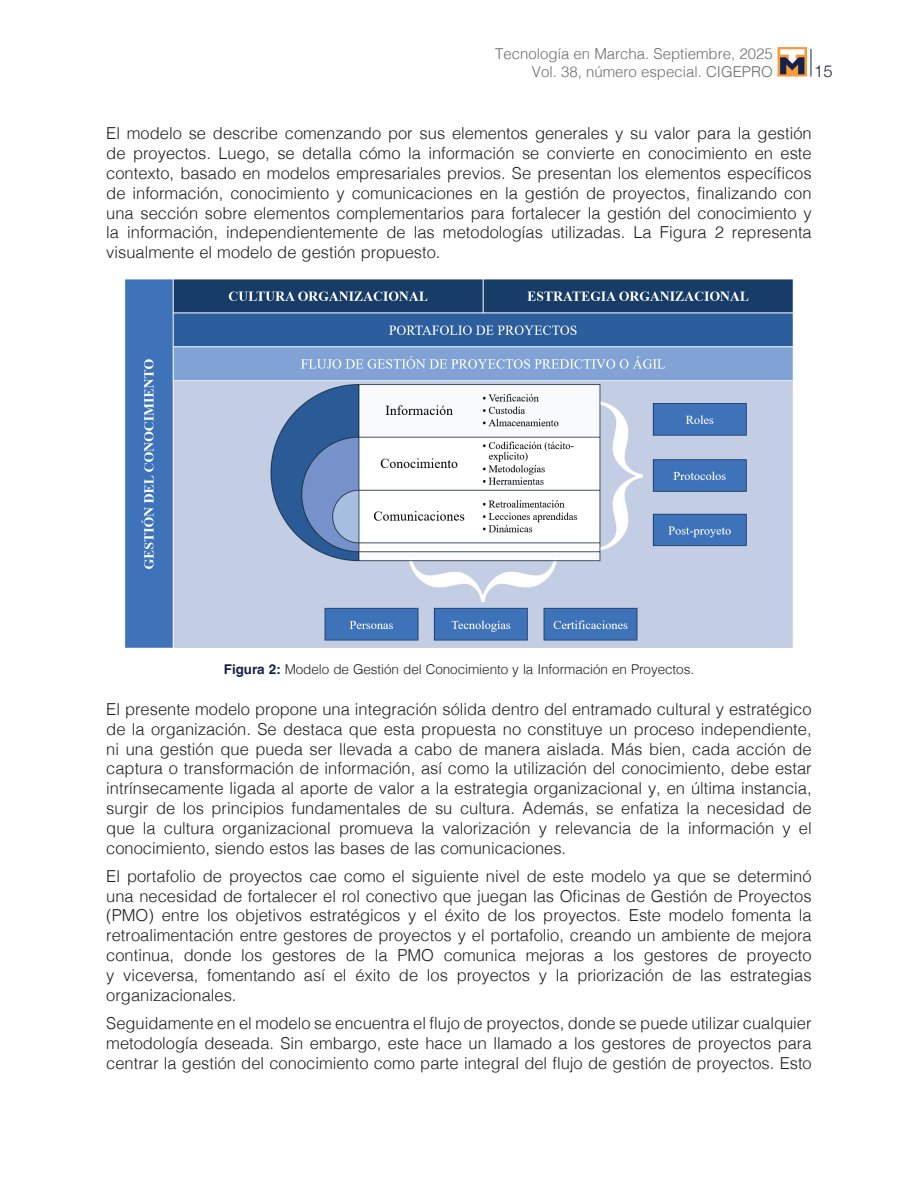
<style>
.page{position:relative;width:918px;height:1188px;background:#fff}
.page>*{position:absolute;margin:0;border:0;box-sizing:border-box;transform-origin:0 0}
.t1{font:300 16.5px/19.8px "Helvetica";color:#231f20;text-align:justify}
.t2{font:300 16.5px "Helvetica Neue";color:#17214b}
.t3{font:300 15px/18px "Helvetica";color:#6c6d70;text-align:right}
.t4{font:300 13.5px "Helvetica";letter-spacing:-.005em;color:#231f20}
.s1{font-weight:700;color:#17214b}
</style>
<div class="page">
<svg style="left:811px;top:49px;width:1px;height:28px"></svg>
<svg style="left:778px;top:47px;width:29px;height:30px"></svg>
<svg style="left:780px;top:49px;width:24px;height:25px"></svg>
<img style="left:125px;top:279px;width:668px;height:368px">
<p class="t3" style="left:495px;top:43px;width:279px">Tecnología en Marcha. Septiembre, 2025<br>Vol. 38, número especial. CIGEPRO</p>
<p class="t2" style="left:814px;top:57px;width:20px">15</p>
<p class="t1" style="left:106px;top:122px;width:707px">El modelo se describe comenzando por sus elementos generales y su valor para la gestión de proyectos. Luego, se detalla cómo la información se convierte en conocimiento en este contexto, basado en modelos empresariales previos. Se presentan los elementos específicos de información, conocimiento y comunicaciones en la gestión de proyectos, finalizando con una sección sobre elementos complementarios para fortalecer la gestión del conocimiento y la información, independientemente de las metodologías utilizadas. La Figura 2 representa visualmente el modelo de gestión propuesto.</p>
<p class="t4" style="left:224px;top:658px;width:472px"><span class="s1">Figura 2:</span> Modelo de Gestión del Conocimiento y la Información en Proyectos.</p>
<p class="t1" style="left:106px;top:698px;width:707px">El presente modelo propone una integración sólida dentro del entramado cultural y estratégico de la organización. Se destaca que esta propuesta no constituye un proceso independiente, ni una gestión que pueda ser llevada a cabo de manera aislada. Más bien, cada acción de captura o transformación de información, así como la utilización del conocimiento, debe estar intrínsecamente ligada al aporte de valor a la estrategia organizacional y, en última instancia, surgir de los principios fundamentales de su cultura. Además, se enfatiza la necesidad de que la cultura organizacional promueva la valorización y relevancia de la información y el conocimiento, siendo estos las bases de las comunicaciones.</p>
<p class="t1" style="left:106px;top:865px;width:707px">El portafolio de proyectos cae como el siguiente nivel de este modelo ya que se determinó una necesidad de fortalecer el rol conectivo que juegan las Oficinas de Gestión de Proyectos (PMO) entre los objetivos estratégicos y el éxito de los proyectos. Este modelo fomenta la retroalimentación entre gestores de proyectos y el portafolio, creando un ambiente de mejora continua, donde los gestores de la PMO comunica mejoras a los gestores de proyecto y viceversa, fomentando así el éxito de los proyectos y la priorización de las estrategias organizacionales.</p>
<p class="t1" style="left:106px;top:1012px;width:707px">Seguidamente en el modelo se encuentra el flujo de proyectos, donde se puede utilizar cualquier metodología deseada. Sin embargo, este hace un llamado a los gestores de proyectos para centrar la gestión del conocimiento como parte integral del flujo de gestión de proyectos. Esto</p>
</div>
